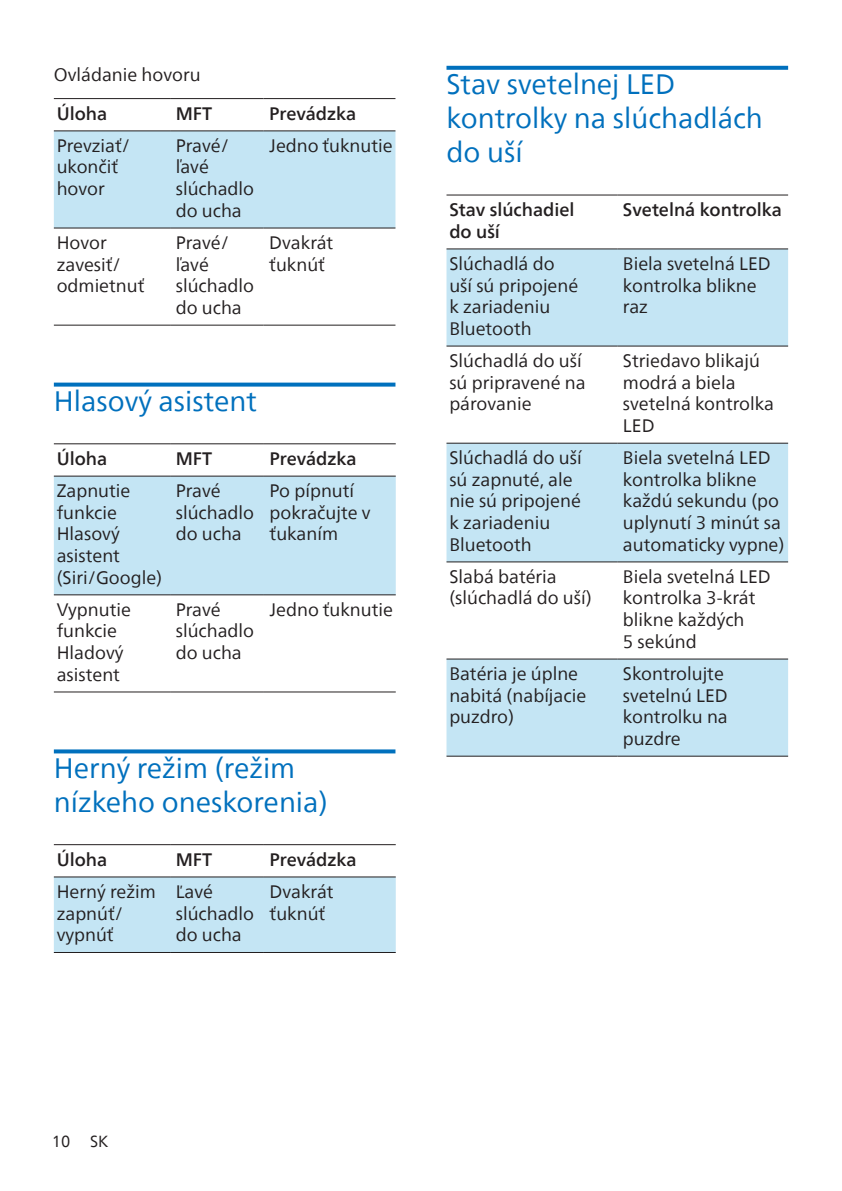
<style>
.page{position:relative;width:842px;height:1191px;background:#fff}
.page>*{position:absolute;margin:0;border:0;box-sizing:border-box;transform-origin:0 0}
.heading2{font:28px/34px "Neue Frutiger World";color:#0070bd}
.Body_Text{font:18px/21.6px "Neue Frutiger World";color:#231f20}
.Body_Text-2{font:500 18px/21.6px "Neue Frutiger World";color:#231f20}
.Body_Text__0{font:18px "Neue Frutiger World";color:#231f20}
.t1{font:16px "Neue Frutiger World";color:#231f20}
</style>
<div class="page">
<svg style="left:54px;top:382px;width:341px;height:4px"></svg>
<svg style="left:54px;top:749px;width:341px;height:4px"></svg>
<div style="left:54px;top:131px;width:341px;height:96px;background:#c4e5f4"></div>
<hr style="left:54px;top:98px;width:116px;height:1px;background:#231f20">
<hr style="left:170px;top:98px;width:94px;height:1px;background:#231f20">
<hr style="left:264px;top:98px;width:131px;height:1px;background:#231f20">
<hr style="left:54px;top:130px;width:116px;height:1px;background:#231f20">
<hr style="left:170px;top:130px;width:94px;height:1px;background:#231f20">
<hr style="left:264px;top:130px;width:131px;height:1px;background:#231f20">
<hr style="left:54px;top:227px;width:116px;height:1px;background:#231f20">
<hr style="left:170px;top:227px;width:94px;height:1px;background:#231f20">
<hr style="left:264px;top:227px;width:131px;height:1px;background:#231f20">
<hr style="left:54px;top:325px;width:116px;height:1px;background:#231f20">
<hr style="left:170px;top:325px;width:94px;height:1px;background:#231f20">
<hr style="left:264px;top:325px;width:131px;height:1px;background:#231f20">
<div style="left:54px;top:476px;width:342px;height:118px;background:#c4e5f4"></div>
<hr style="left:54px;top:443px;width:116px;height:1px;background:#231f20">
<hr style="left:170px;top:443px;width:94px;height:1px;background:#231f20">
<hr style="left:264px;top:443px;width:132px;height:1px;background:#231f20">
<hr style="left:54px;top:475px;width:116px;height:1px;background:#231f20">
<hr style="left:170px;top:475px;width:94px;height:1px;background:#231f20">
<hr style="left:264px;top:475px;width:132px;height:1px;background:#231f20">
<hr style="left:54px;top:594px;width:116px;height:1px;background:#231f20">
<hr style="left:170px;top:594px;width:94px;height:1px;background:#231f20">
<hr style="left:264px;top:594px;width:132px;height:1px;background:#231f20">
<hr style="left:54px;top:691px;width:116px;height:1px;background:#231f20">
<hr style="left:170px;top:691px;width:94px;height:1px;background:#231f20">
<hr style="left:264px;top:691px;width:132px;height:1px;background:#231f20">
<div style="left:54px;top:877px;width:342px;height:75px;background:#c4e5f4"></div>
<hr style="left:54px;top:844px;width:116px;height:1px;background:#231f20">
<hr style="left:170px;top:844px;width:94px;height:1px;background:#231f20">
<hr style="left:264px;top:844px;width:132px;height:1px;background:#231f20">
<hr style="left:54px;top:876px;width:116px;height:1px;background:#231f20">
<hr style="left:170px;top:876px;width:94px;height:1px;background:#231f20">
<hr style="left:264px;top:876px;width:132px;height:1px;background:#231f20">
<hr style="left:54px;top:952px;width:116px;height:1px;background:#231f20">
<hr style="left:170px;top:952px;width:94px;height:1px;background:#231f20">
<hr style="left:264px;top:952px;width:132px;height:1px;background:#231f20">
<svg style="left:446px;top:66px;width:342px;height:4px"></svg>
<svg style="left:446px;top:249px;width:342px;height:506px;fill:#c4e5f4"></svg>
<hr style="left:446px;top:194px;width:171px;height:1px;background:#231f20">
<hr style="left:617px;top:194px;width:171px;height:1px;background:#231f20">
<hr style="left:446px;top:248px;width:171px;height:1px;background:#231f20">
<hr style="left:617px;top:248px;width:171px;height:1px;background:#231f20">
<hr style="left:446px;top:345px;width:171px;height:1px;background:#231f20">
<hr style="left:617px;top:345px;width:171px;height:1px;background:#231f20">
<hr style="left:446px;top:443px;width:171px;height:1px;background:#231f20">
<hr style="left:617px;top:443px;width:171px;height:1px;background:#231f20">
<hr style="left:446px;top:561px;width:171px;height:1px;background:#231f20">
<hr style="left:617px;top:561px;width:171px;height:1px;background:#231f20">
<hr style="left:446px;top:658px;width:171px;height:1px;background:#231f20">
<hr style="left:617px;top:658px;width:171px;height:1px;background:#231f20">
<hr style="left:446px;top:755px;width:171px;height:1px;background:#231f20">
<hr style="left:617px;top:755px;width:171px;height:1px;background:#231f20">
<p class="Body_Text__0" style="left:54px;top:61px;width:148px">Ovládanie hovoru</p>
<p class="Body_Text-2" style="left:57px;top:102px;width:52px">Úloha</p>
<p class="Body_Text-2" style="left:176px;top:102px;width:38px">MFT</p>
<p class="Body_Text-2" style="left:269px;top:102px;width:89px">Prevádzka</p>
<p class="Body_Text" style="left:57px;top:135px;width:75px">Prevziať/ ukončiť hovor</p>
<p class="Body_Text" style="left:176px;top:135px;width:80px">Pravé/ ľavé slúchadlo do ucha</p>
<p class="Body_Text" style="left:269px;top:135px;width:125px">Jedno ťuknutie</p>
<p class="Body_Text" style="left:57px;top:232px;width:89px">Hovor zavesiť/ odmietnuť</p>
<p class="Body_Text" style="left:176px;top:232px;width:80px">Pravé/ ľavé slúchadlo do ucha</p>
<p class="Body_Text" style="left:269px;top:232px;width:66px">Dvakrát ťuknúť</p>
<p class="heading2" style="left:54px;top:384px;width:205px">Hlasový asistent</p>
<p class="Body_Text-2" style="left:57px;top:448px;width:52px">Úloha</p>
<p class="Body_Text-2" style="left:176px;top:448px;width:38px">MFT</p>
<p class="Body_Text-2" style="left:270px;top:448px;width:89px">Prevádzka</p>
<p class="Body_Text" style="left:57px;top:480px;width:107px">Zapnutie funkcie<br>Hlasový asistent (Siri/Google)</p>
<p class="Body_Text" style="left:176px;top:480px;width:80px">Pravé slúchadlo do ucha</p>
<p class="Body_Text" style="left:270px;top:480px;width:102px">Po pípnutí pokračujte v ťukaním</p>
<p class="Body_Text" style="left:57px;top:599px;width:76px">Vypnutie funkcie<br>Hladový asistent</p>
<p class="Body_Text" style="left:176px;top:599px;width:80px">Pravé slúchadlo do ucha</p>
<p class="Body_Text" style="left:270px;top:599px;width:125px">Jedno ťuknutie</p>
<p class="heading2" style="left:54px;top:751px;width:275px">Herný režim (režim nízkeho oneskorenia)</p>
<p class="Body_Text-2" style="left:57px;top:848px;width:52px">Úloha</p>
<p class="Body_Text-2" style="left:176px;top:848px;width:38px">MFT</p>
<p class="Body_Text-2" style="left:270px;top:848px;width:89px">Prevádzka</p>
<p class="Body_Text" style="left:57px;top:881px;width:101px">Herný režim zapnúť/ vypnúť</p>
<p class="Body_Text" style="left:176px;top:881px;width:80px">Ľavé slúchadlo do ucha</p>
<p class="Body_Text" style="left:270px;top:881px;width:66px">Dvakrát ťuknúť</p>
<p class="heading2" style="left:446px;top:68px;width:318px">Stav svetelnej LED kontrolky na slúchadlách do uší</p>
<p class="Body_Text-2" style="left:449px;top:199px;width:127px">Stav slúchadiel do uší</p>
<p class="Body_Text-2" style="left:623px;top:199px;width:160px">Svetelná kontrolka</p>
<p class="Body_Text" style="left:449px;top:253px;width:130px">Slúchadlá do uší sú pripojené k zariadeniu<br>Bluetooth</p>
<p class="Body_Text" style="left:623px;top:253px;width:149px">Biela svetelná LED kontrolka blikne raz</p>
<p class="Body_Text" style="left:449px;top:350px;width:138px">Slúchadlá do uší sú pripravené na párovanie</p>
<p class="Body_Text" style="left:623px;top:350px;width:153px">Striedavo blikajú modrá a biela svetelná kontrolka<br>LED</p>
<p class="Body_Text" style="left:449px;top:447px;width:134px">Slúchadlá do uší sú zapnuté, ale nie sú pripojené k zariadeniu<br>Bluetooth</p>
<p class="Body_Text" style="left:623px;top:447px;width:163px">Biela svetelná LED kontrolka blikne každú sekundu (po uplynutí 3 minút sa automaticky vypne)</p>
<p class="Body_Text" style="left:449px;top:566px;width:144px">Slabá batéria (slúchadlá do uší)</p>
<p class="Body_Text" style="left:623px;top:566px;width:149px">Biela svetelná LED kontrolka 3-krát blikne každých<br>5 sekúnd</p>
<p class="Body_Text" style="left:449px;top:663px;width:138px">Batéria je úplne nabitá (nabíjacie puzdro)</p>
<p class="Body_Text" style="left:623px;top:663px;width:106px">Skontrolujte svetelnú LED kontrolku na puzdre</p>
<p class="t1" style="left:52px;top:1128px;width:58px">10 SK</p>
</div>
